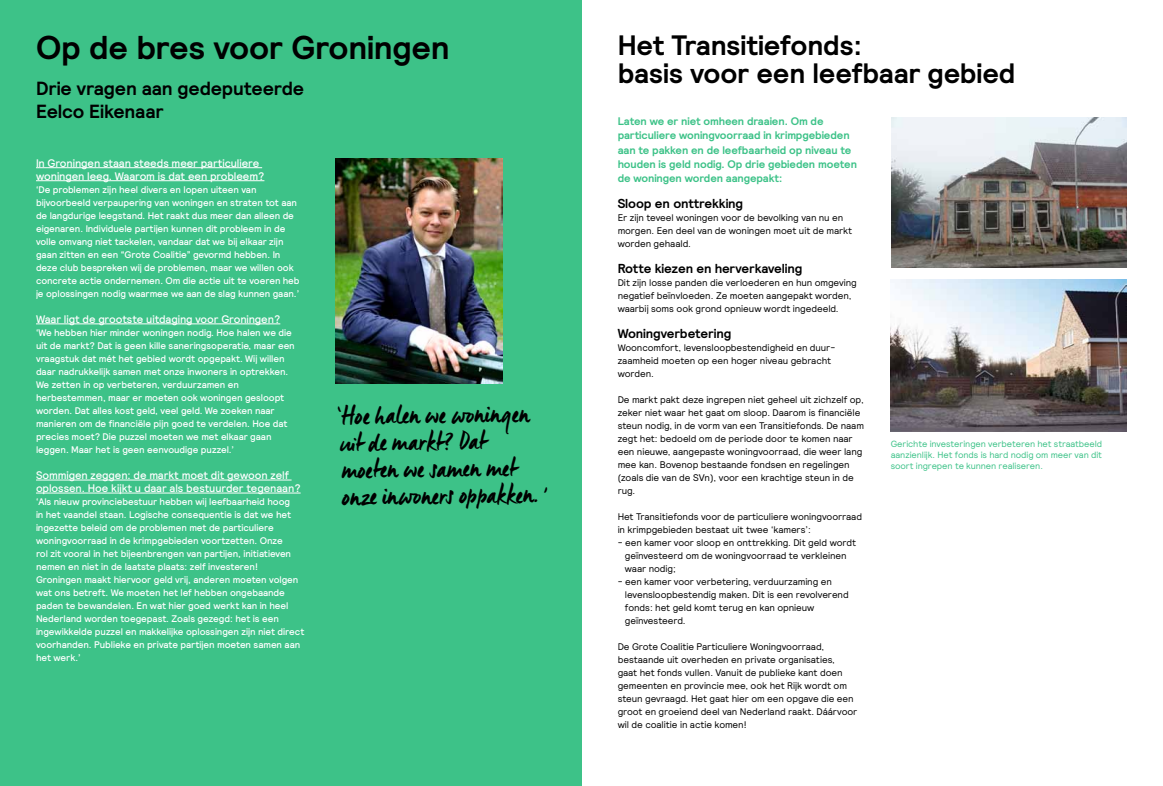
<style>
.page{position:relative;width:1163px;height:786px;background:#fff}
.page>*{position:absolute;margin:0;border:0;box-sizing:border-box;transform-origin:0 0}
.t1{font:700 33px "Relative";letter-spacing:-.01em;color:#000}
.t2{font:700 28px/28px "Relative";letter-spacing:-.005em;color:#000}
.t3{font:26.4px/27px "Manus";color:#000}
.t4{font:700 19px/23px "Relative";letter-spacing:-.005em;color:#000}
.t5{font:700 13px "Relative";letter-spacing:-.01em;color:#000}
.t6{font:500 11px/13px "Relative";letter-spacing:-.005em;color:#fff}
.t7{font:700 11px/14px "Relative";letter-spacing:-.005em;color:#3dc288}
.t8{font:500 9.6px/13px "Relative";letter-spacing:-.01em;color:#fff}
.t9{font:9.6px/13px "Relative";letter-spacing:-.01em;color:#000}
.t10{font:9px/11px "Relative";letter-spacing:-.01em;color:#3dc288;text-align:justify}
</style>
<div class="page">
<div style="left:0;top:0;width:581px;height:785px;background:#3dc288"></div>
<hr style="left:36px;top:167px;width:226px;height:1px;background:#fff">
<hr style="left:36px;top:180px;width:228px;height:1px;background:#fff">
<hr style="left:36px;top:323px;width:244px;height:1px;background:#fff">
<hr style="left:36px;top:479px;width:255px;height:1px;background:#fff">
<hr style="left:36px;top:492px;width:264px;height:1px;background:#fff">
<img style="left:335px;top:159px;width:167px;height:224px">
<img style="left:890px;top:279px;width:236px;height:152px">
<img style="left:891px;top:118px;width:235px;height:149px">
<h1 class="t1" style="left:36px;top:26px;width:415px">Op de bres voor Groningen</h1>
<h3 class="t4" style="left:36px;top:77px;width:269px">Drie vragen aan gedeputeerde<br>Eelco Eikenaar</h3>
<p class="t6" style="left:36px;top:156px;width:230px">In Groningen staan steeds meer particuliere woningen leeg. Waarom is dat een probleem?</p>
<p class="t8" style="left:36px;top:182px;width:265px">‘De problemen zijn heel divers en lopen uiteen van bijvoorbeeld verpaupering van woningen en straten tot aan de langdurige leegstand. Het raakt dus meer dan alleen de eigenaren. Individuele partijen kunnen dit probleem in de volle omvang niet tackelen, vandaar dat we bij elkaar zijn gaan zitten en een “Grote Coalitie” gevormd hebben. In deze club bespreken wij de problemen, maar we willen ook concrete actie ondernemen. Om die actie uit te voeren heb je oplossingen nodig waarmee we aan de slag kunnen gaan.’</p>
<p class="t6" style="left:36px;top:312px;width:246px">Waar ligt de grootste uitdaging voor Groningen?</p>
<p class="t8" style="left:36px;top:325px;width:260px">‘We hebben hier minder woningen nodig. Hoe halen we die uit de markt? Dat is geen kille saneringsoperatie, maar een vraagstuk dat mét het gebied wordt opgepakt. Wij willen daar nadrukkelijk samen met onze inwoners in optrekken.<br>We zetten in op verbeteren, verduurzamen en herbestemmen, maar er moeten ook woningen gesloopt worden. Dat alles kost geld, veel geld. We zoeken naar manieren om de financiële pijn goed te verdelen. Hoe dat precies moet? Die puzzel moeten we met elkaar gaan leggen. Maar het is geen eenvoudige puzzel.’</p>
<p class="t6" style="left:36px;top:468px;width:266px">Sommigen zeggen: de markt moet dit gewoon zelf oplossen. Hoe kijkt u daar als bestuurder tegenaan?</p>
<p class="t8" style="left:36px;top:494px;width:270px">‘Als nieuw provinciebestuur hebben wij leefbaarheid hoog<br>in het vaandel staan. Logische consequentie is dat we het ingezette beleid om de problemen met de particuliere woningvoorraad in de krimpgebieden voortzetten. Onze<br>rol zit vooral in het bijeenbrengen van partijen, initiatieven nemen en niet in de laatste plaats: zelf investeren!<br>Groningen maakt hiervoor geld vrij, anderen moeten volgen wat ons betreft. We moeten het lef hebben ongebaande paden te bewandelen. En wat hier goed werkt kan in heel Nederland worden toegepast. Zoals gezegd: het is een ingewikkelde puzzel en makkelijke oplossingen zijn niet direct voorhanden. Publieke en private partijen moeten samen aan het werk.’</p>
<h3 class="t3" style="left:337px;top:401px;width:210px;rotate:-1deg">‘Hoe halen we wo ningen<br>ui t de markt? Dat moeten we samen met onze inwo ners oppakken. '</h3>
<h2 class="t2" style="left:617px;top:31px;width:399px">Het Transitiefonds:<br>basis voor een leefbaar gebied</h2>
<p class="t7" style="left:617px;top:114px;width:241px">Laten we er niet omheen draaien. Om de particuliere woningvoorraad in krimpgebieden aan te pakken en de leefbaarheid op niveau te houden is geld nodig. Op drie gebieden moeten de woningen worden aangepakt:</p>
<h3 class="t5" style="left:617px;top:194px;width:127px">Sloop en onttrekking</h3>
<p class="t9" style="left:617px;top:210px;width:236px">Er zijn teveel woningen voor de bevolking van nu en morgen. Een deel van de woningen moet uit de markt worden gehaald.</p>
<h3 class="t5" style="left:617px;top:259px;width:186px">Rotte kiezen en herverkaveling</h3>
<p class="t9" style="left:617px;top:275px;width:240px">Dit zijn losse panden die verloederen en hun omgeving negatief beïnvloeden. Ze moeten aangepakt worden, waarbij soms ook grond opnieuw wordt ingedeeld.</p>
<h3 class="t5" style="left:617px;top:324px;width:115px">Woningverbetering</h3>
<p class="t9" style="left:617px;top:340px;width:219px">Wooncomfort, levensloopbestendigheid en duur&shy;zaamheid moeten op een hoger niveau gebracht worden.</p>
<p class="t9" style="left:617px;top:392px;width:248px">De markt pakt deze ingrepen niet geheel uit zichzelf op, zeker niet waar het gaat om sloop. Daarom is financiële steun nodig, in de vorm van een Transitiefonds. De naam zegt het: bedoeld om de periode door te komen naar een nieuwe, aangepaste woningvoorraad, die weer lang mee kan. Bovenop bestaande fondsen en regelingen (zoals die van de SVn), voor een krachtige steun in de rug.</p>
<p class="t9" style="left:617px;top:509px;width:246px">Het Transitiefonds voor de particuliere woningvoorraad in krimpgebieden bestaat uit twee ‘kamers’:</p>
<p class="t9" style="left:624px;top:535px;width:233px;text-indent:-7px">- een kamer voor sloop en onttrekking. Dit geld wordt geïnvesteerd om de woningvoorraad te verkleinen waar nodig;</p>
<p class="t9" style="left:624px;top:574px;width:225px;text-indent:-7px">- een kamer voor verbetering, verduurzaming en levensloopbestendig maken. Dit is een revolverend fonds: het geld komt terug en kan opnieuw geïnvesteerd.</p>
<p class="t9" style="left:617px;top:639px;width:241px">De Grote Coalitie Particuliere Woningvoorraad, bestaande uit overheden en private organisaties,<br>gaat het fonds vullen. Vanuit de publieke kant doen gemeenten en provincie mee, ook het Rijk wordt om steun gevraagd. Het gaat hier om een opgave die een groot en groeiend deel van Nederland raakt. Dáárvoor wil de coalitie in actie komen!</p>
<p class="t10" style="left:890px;top:438px;width:213px">Gerichte investeringen verbeteren het straatbeeld aanzienlijk. Het fonds is hard nodig om meer van dit soort ingrepen te kunnen realiseren.</p>
</div>
